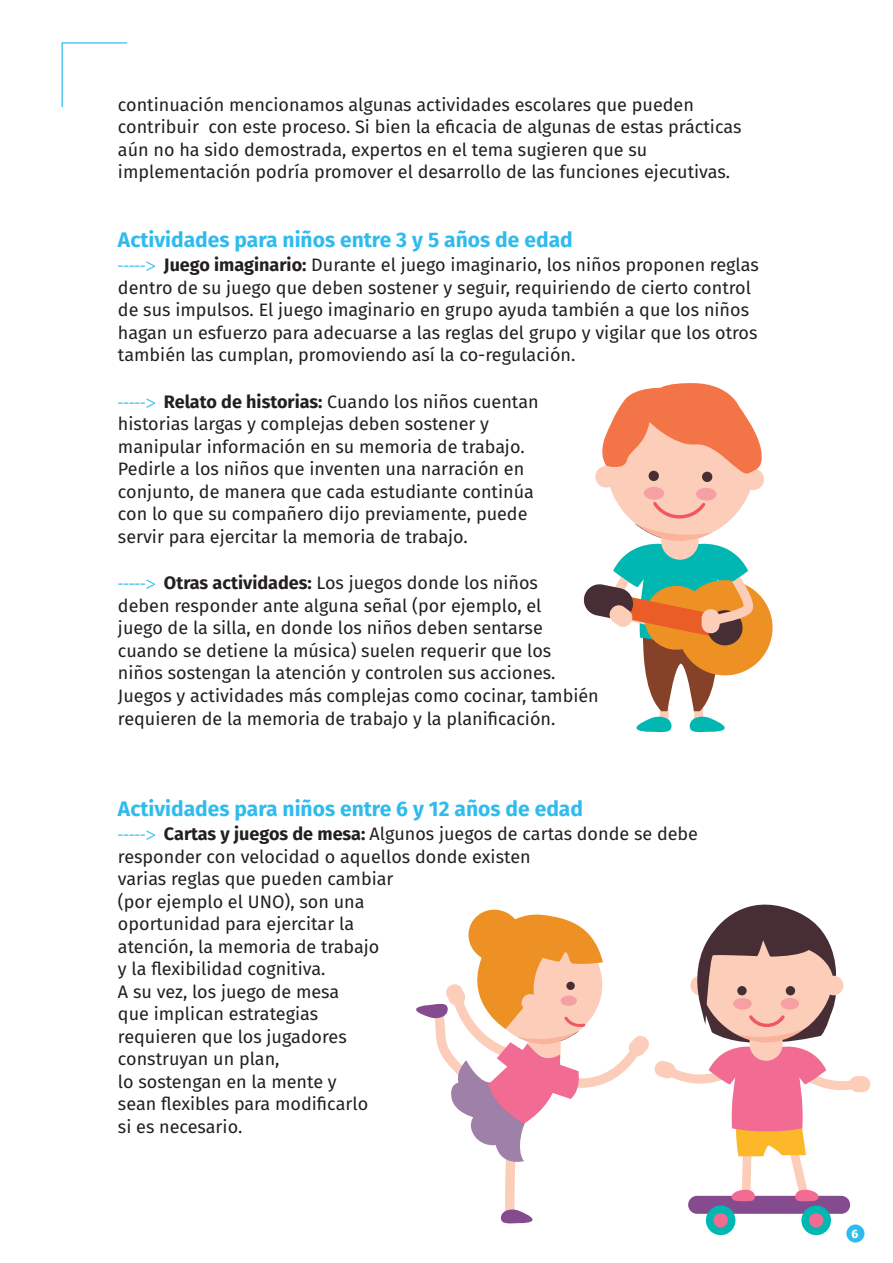
<style>
.page{position:relative;width:893px;height:1263px;background:#fff}
.page>*{position:absolute;margin:0;border:0;box-sizing:border-box;transform-origin:0 0}
.t1{font:700 21px "Fira Sans";color:#2fbbed}
.t2{font:18px/22.5px "Fira Sans";color:#231f20}
.t3{font:800 12px "Fira Sans";color:#fff}
.s1{font-family:"Myriad Pro";color:#2fbbed}
.s2{font-weight:700}
</style>
<div class="page">
<div style="left:846px;top:1224px;width:18px;height:18px;background:#2fbbed;border-radius:50%"></div>
<svg style="left:61px;top:42px;width:67px;height:66px"></svg>
<svg style="left:416px;top:904px;width:453px;height:322px"></svg>
<div style="left:801px;top:1205px;width:30px;height:30px;background:#00b8b1;border-radius:50%"></div>
<div style="left:809px;top:1213px;width:14px;height:14px;background:#f16b92;border-radius:50%"></div>
<div style="left:706px;top:1205px;width:29px;height:30px;background:#00b8b1;border-radius:50%"></div>
<div style="left:713px;top:1213px;width:15px;height:14px;background:#f16b92;border-radius:50%"></div>
<svg style="left:583px;top:383px;width:190px;height:350px"></svg>
<p class="t2" style="left:118px;top:93px;width:625px">continuación mencionamos algunas actividades escolares que pueden contribuir con este proceso. Si bien la eficacia de algunas de estas prácticas aún no ha sido demostrada, expertos en el tema sugieren que su implementación podría promover el desarrollo de las funciones ejecutivas.</p>
<p class="t1" style="left:118px;top:222px;width:456px">Actividades para niños entre 3 y 5 años de edad</p>
<p class="t2" style="left:118px;top:253px;width:642px"><span class="s1">-----&gt;</span> <span class="s2">Juego imaginario:</span> Durante el juego imaginario, los niños proponen reglas dentro de su juego que deben sostener y seguir, requiriendo de cierto control de sus impulsos. El juego imaginario en grupo ayuda también a que los niños hagan un esfuerzo para adecuarse a las reglas del grupo y vigilar que los otros también las cumplan, promoviendo así la co-regulación.</p>
<p class="t2" style="left:118px;top:390px;width:422px"><span class="s1">-----&gt;</span> <span class="s2">Relato de historias:</span> Cuando los niños cuentan historias largas y complejas deben sostener y manipular información en su memoria de trabajo.<br>Pedirle a los niños que inventen una narración en conjunto, de manera que cada estudiante continúa con lo que su compañero dijo previamente, puede servir para ejercitar la memoria de trabajo.</p>
<p class="t2" style="left:118px;top:571px;width:482px"><span class="s1">-----&gt;</span> <span class="s2">Otras actividades:</span> Los juegos donde los niños<br>deben responder ante alguna señal (por ejemplo, el<br>juego de la silla, en donde los niños deben sentarse cuando se detiene la música) suelen requerir que los niños sostengan la atención y controlen sus acciones.<br>Juegos y actividades más complejas como cocinar, también requieren de la memoria de trabajo y la planificación.</p>
<p class="t1" style="left:118px;top:791px;width:467px">Actividades para niños entre 6 y 12 años de edad</p>
<p class="t2" style="left:118px;top:822px;width:582px"><span class="s1">-----&gt;</span> <span class="s2">Cartas y juegos de mesa:</span> Algunos juegos de cartas donde se debe responder con velocidad o aquellos donde existen<br>varias reglas que pueden cambiar<br>(por ejemplo el UNO), son una<br>oportunidad para ejercitar la<br>atención, la memoria de trabajo<br>y la flexibilidad cognitiva.<br>A su vez, los juego de mesa<br>que implican estrategias<br>requieren que los jugadores<br>construyan un plan,<br>lo sostengan en la mente y<br>sean flexibles para modificarlo<br>si es necesario.</p>
<p class="t3" style="left:851px;top:1223px;width:8px">6</p>
</div>
